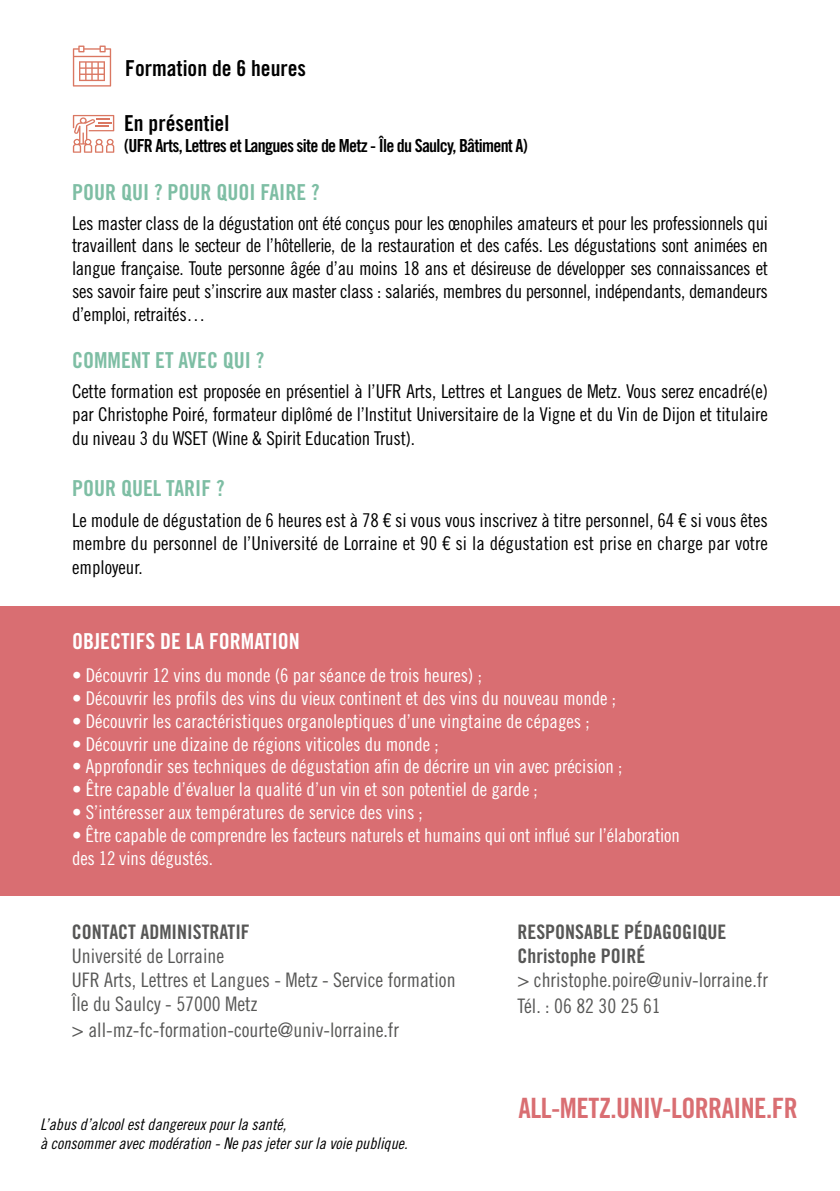
<style>
.page{position:relative;width:840px;height:1191px;background:#fff}
.page>*{position:absolute;margin:0;border:0;box-sizing:border-box;transform-origin:0 0}
.t1{font:28px "Trade Gothic LT Std Bd Cn 20";letter-spacing:-.02em;color:#d96e72}
.t2{font:22px "Trade Gothic LT Std Bd Cn 20";color:#7ebea4}
.t3{font:22px "Trade Gothic LT Std Bd Cn 20";color:#000}
.t4{font:22px "Trade Gothic LT Std Bd Cn 20";color:#fff}
.t5{font:20px/24.6px "Trade Gothic LT Std Cn 18";color:#575756}
.t6{font:20px/24px "Trade Gothic LT Std Bd Cn 20";color:#575756}
.t7{font:19px/22.8px "Trade Gothic LT Std Cn 18";letter-spacing:-.01em;color:#000;text-align:justify}
.t8{font:19px/22.8px "Trade Gothic LT Std Cn 18";color:#fff}
.t9{font:18px "Trade Gothic LT Std Bd Cn 20";letter-spacing:-.04em;color:#000}
.t10{font:16px/19.2px "Trade Gothic LT Std Cn 18 Obl";color:#000}
</style>
<div class="page">
<svg style="left:73px;top:46px;width:38px;height:41px"></svg>
<div style="left:0;top:606px;width:839px;height:289px;background:#d96e72"></div>
<svg style="left:73px;top:115px;width:41px;height:38px"></svg>
<p class="t3" style="left:125px;top:55px;width:182px">Formation de 6 heures</p>
<p class="t3" style="left:124px;top:110px;width:107px">En présentiel</p>
<p class="t9" style="left:124px;top:135px;width:405px">(UFR Arts, Lettres et Langues site de Metz - Île du Saulcy, Bâtiment A)</p>
<p class="t2" style="left:72px;top:179px;width:249px">POUR QUI ? POUR QUOI FAIRE ?</p>
<p class="t7" style="left:72px;top:211px;width:697px">Les master class de la dégustation ont été conçus pour les œnophiles amateurs et pour les professionnels qui travaillent dans le secteur de l’hôtellerie, de la restauration et des cafés. Les dégustations sont animées en langue française. Toute personne âgée d’au moins 18 ans et désireuse de développer ses connaissances et ses savoir faire peut s’inscrire aux master class : salariés, membres du personnel, indépendants, demandeurs d’emploi, retraités…</p>
<p class="t2" style="left:72px;top:347px;width:194px">COMMENT ET AVEC QUI ?</p>
<p class="t7" style="left:72px;top:379px;width:697px;line-height:23.4px">Cette formation est proposée en présentiel à l’UFR Arts, Lettres et Langues de Metz. Vous serez encadré(e) par Christophe Poiré, formateur diplômé de l’Institut Universitaire de la Vigne et du Vin de Dijon et titulaire du niveau 3 du WSET (Wine &amp; Spirit Education Trust).</p>
<p class="t2" style="left:72px;top:475px;width:154px">POUR QUEL TARIF ?</p>
<p class="t7" style="left:72px;top:508px;width:697px;line-height:23.4px">Le module de dégustation de 6 heures est à 78 € si vous vous inscrivez à titre personnel, 64 € si vous êtes membre du personnel de l’Université de Lorraine et 90 € si la dégustation est prise en charge par votre employeur.</p>
<p class="t4" style="left:72px;top:628px;width:229px">OBJECTIFS DE LA FORMATION</p>
<p class="t8" style="left:72px;top:663px;width:411px">• Découvrir 12 vins du monde (6 par séance de trois heures) ;</p>
<p class="t8" style="left:72px;top:686px;width:545px">• Découvrir les profils des vins du vieux continent et des vins du nouveau monde ;</p>
<p class="t8" style="left:72px;top:709px;width:519px">• Découvrir les caractéristiques organoleptiques d’une vingtaine de cépages ;</p>
<p class="t8" style="left:72px;top:732px;width:368px">• Découvrir une dizaine de régions viticoles du monde ;</p>
<p class="t8" style="left:72px;top:755px;width:551px">• Approfondir ses techniques de dégustation afin de décrire un vin avec précision ;</p>
<p class="t8" style="left:72px;top:777px;width:467px">• Être capable d’évaluer la qualité d’un vin et son potentiel de garde ;</p>
<p class="t8" style="left:72px;top:800px;width:352px">• S’intéresser aux températures de service des vins ;</p>
<p class="t8" style="left:72px;top:823px;width:609px">• Être capable de comprendre les facteurs naturels et humains qui ont influé sur l’élaboration des 12 vins dégustés.</p>
<p class="t6" style="left:72px;top:919px;width:179px">CONTACT ADMINISTRATIF</p>
<p class="t5" style="left:72px;top:943px;width:385px">Université de Lorraine<br>UFR Arts, Lettres et Langues - Metz - Service formation Île du Saulcy - 57000 Metz<br>&gt; all-mz-fc-formation-courte@univ-lorraine.fr</p>
<p class="t10" style="left:40px;top:1115px;width:369px">L’abus d’alcool est dangereux pour la santé,<br>à consommer avec modération - Ne pas jeter sur la voie publique.</p>
<p class="t6" style="left:517px;top:919px;width:210px">RESPONSABLE PÉDAGOGIQUE<br>Christophe POIRÉ</p>
<p class="t5" style="left:517px;top:966px;width:252px;line-height:26px">&gt; christophe.poire@univ-lorraine.fr<br>Tél. : 06 82 30 25 61</p>
<h1 class="t1" style="left:518px;top:1090px;width:280px">ALL-METZ.UNIV-LORRAINE.FR</h1>
</div>
